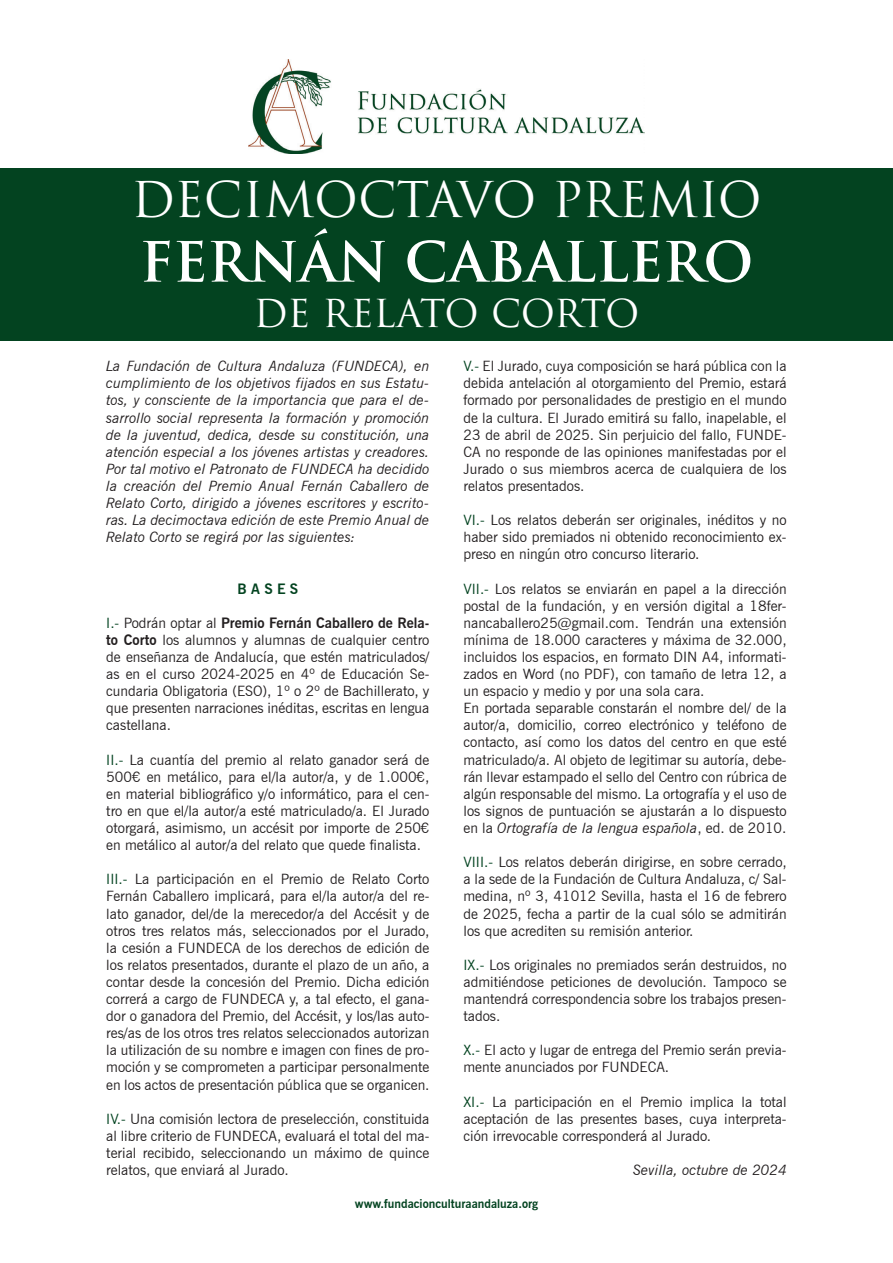
<style>
.page{position:relative;width:893px;height:1263px;background:#fff}
.page>*{position:absolute;margin:0;border:0;box-sizing:border-box;transform-origin:0 0}
.t1{font:700 54px "Trajan Pro";color:#fff}
.t2{font:48px "Trajan Pro";color:#fff}
.t3{font:37.5px "Trajan Pro";letter-spacing:-.02em;color:#fff}
.t4{font:14.25px/17.1px "News Gothic BT";color:#231f20;text-align:justify}
.t5{font:italic 14.25px/17.1px "News Gothic BT";color:#231f20;text-align:justify}
.t6{font:700 14.25px "News Gothic BT";color:#034320}
.t7{font:700 12px "News Gothic BT";color:#034320}
.s1{color:#034320}
.s2{font-weight:700}
.s3{font-style:italic}
</style>
<div class="page">
<img style="left:248px;top:60px;width:396px;height:93px">
<div style="left:0;top:168px;width:893px;height:172px;background:#034320"></div>
<p class="t2" style="left:131px;top:169px;width:632px">DECIMOCTAVO PREMIO</p>
<p class="t1" style="left:140px;top:228px;width:615px">FERNÁN CABALLERO</p>
<p class="t3" style="left:253px;top:289px;width:388px">DE RELATO CORTO</p>
<p class="t5" style="left:106px;top:357px;width:325px">La Fundación de Cultura Andaluza (FUNDECA), en cumplimiento de los objetivos fijados en sus Estatu&shy;tos, y consciente de la importancia que para el de&shy;sarrollo social representa la formación y promoción de la juventud, dedica, desde su constitución, una atención especial a los jóvenes artistas y creadores.<br>Por tal motivo el Patronato de FUNDECA ha decidido la creación del Premio Anual Fernán Caballero de Relato Corto, dirigido a jóvenes escritores y escrito&shy;ras. La decimoctava edición de este Premio Anual de Relato Corto se regirá por las siguientes:</p>
<p class="t6" style="left:237px;top:580px;width:62px">B A S E S</p>
<p class="t4" style="left:106px;top:614px;width:325px"><span class="s1">I.-</span> Podrán optar al <span class="s2">Premio Fernán Caballero de Rela&shy;to Corto</span> los alumnos y alumnas de cualquier centro de enseñanza de Andalucía, que estén matriculados/ as en el curso 2024-2025 en 4º de Educación Se&shy;cundaria Obligatoria (ESO), 1º o 2º de Bachillerato, y que presenten narraciones inéditas, escritas en lengua castellana.</p>
<p class="t4" style="left:106px;top:751px;width:325px"><span class="s1">II.-</span> La cuantía del premio al relato ganador será de 500€ en metálico, para el/la autor/a, y de 1.000€, en material bibliográfico y/o informático, para el cen&shy;tro en que el/la autor/a esté matriculado/a. El Jurado otorgará, asimismo, un accésit por importe de 250€ en metálico al autor/a del relato que quede finalista.</p>
<p class="t4" style="left:106px;top:870px;width:325px"><span class="s1">III.-</span> La participación en el Premio de Relato Corto Fernán Caballero implicará, para el/la autor/a del re&shy;lato ganador, del/de la merecedor/a del Accésit y de otros tres relatos más, seleccionados por el Jurado, la cesión a FUNDECA de los derechos de edición de los relatos presentados, durante el plazo de un año, a contar desde la concesión del Premio. Dicha edición correrá a cargo de FUNDECA y, a tal efecto, el gana&shy;dor o ganadora del Premio, del Accésit, y los/las auto&shy;res/as de los otros tres relatos seleccionados autorizan la utilización de su nombre e imagen con fines de pro&shy;moción y se comprometen a participar personalmente en los actos de presentación pública que se organicen.</p>
<p class="t4" style="left:106px;top:1110px;width:325px"><span class="s1">IV.-</span> Una comisión lectora de preselección, constituida al libre criterio de FUNDECA, evaluará el total del ma&shy;terial recibido, seleccionando un máximo de quince relatos, que enviará al Jurado.</p>
<p class="t4" style="left:463px;top:357px;width:325px"><span class="s1">V.-</span> El Jurado, cuya composición se hará pública con la debida antelación al otorgamiento del Premio, estará formado por personalidades de prestigio en el mundo de la cultura. El Jurado emitirá su fallo, inapelable, el 23 de abril de 2025. Sin perjuicio del fallo, FUNDE-CA no responde de las opiniones manifestadas por el Jurado o sus miembros acerca de cualquiera de los relatos presentados.</p>
<p class="t4" style="left:463px;top:511px;width:325px"><span class="s1">VI.-</span> Los relatos deberán ser originales, inéditos y no haber sido premiados ni obtenido reconocimiento ex&shy;preso en ningún otro concurso literario.</p>
<p class="t4" style="left:463px;top:580px;width:325px"><span class="s1">VII.-</span> Los relatos se enviarán en papel a la dirección postal de la fundación, y en versión digital a 18fer&shy;nancaballero25@gmail.com. Tendrán una extensión mínima de 18.000 caracteres y máxima de 32.000, incluidos los espacios, en formato DIN A4, informati&shy;zados en Word (no PDF), con tamaño de letra 12, a un espacio y medio y por una sola cara.</p>
<p class="t4" style="left:463px;top:699px;width:325px">En portada separable constarán el nombre del/ de la autor/a, domicilio, correo electrónico y teléfono de contacto, así como los datos del centro en que esté matriculado/a. Al objeto de legitimar su autoría, debe&shy;rán llevar estampado el sello del Centro con rúbrica de algún responsable del mismo. La ortografía y el uso de los signos de puntuación se ajustarán a lo dispuesto en la <span class="s3">Ortografía de la lengua española</span>, ed. de 2010.</p>
<p class="t4" style="left:463px;top:853px;width:325px"><span class="s1">VIII.-</span> Los relatos deberán dirigirse, en sobre cerrado, a la sede de la Fundación de Cultura Andaluza, c/ Sal&shy;medina, nº 3, 41012 Sevilla, hasta el 16 de febrero de 2025, fecha a partir de la cual sólo se admitirán los que acrediten su remisión anterior.</p>
<p class="t4" style="left:463px;top:956px;width:325px"><span class="s1">IX.-</span> Los originales no premiados serán destruidos, no admitiéndose peticiones de devolución. Tampoco se mantendrá correspondencia sobre los trabajos presen&shy;tados.</p>
<p class="t4" style="left:463px;top:1041px;width:325px"><span class="s1">X.-</span> El acto y lugar de entrega del Premio serán previa&shy;mente anunciados por FUNDECA.</p>
<p class="t4" style="left:463px;top:1093px;width:325px"><span class="s1">XI.-</span> La participación en el Premio implica la total aceptación de las presentes bases, cuya interpreta&shy;ción irrevocable corresponderá al Jurado.</p>
<p class="t5" style="left:633px;top:1161px;width:155px">Sevilla, octubre de 2024</p>
<p class="t7" style="left:355px;top:1197px;width:185px">www.fundacionculturaandaluza.org</p>
</div>
